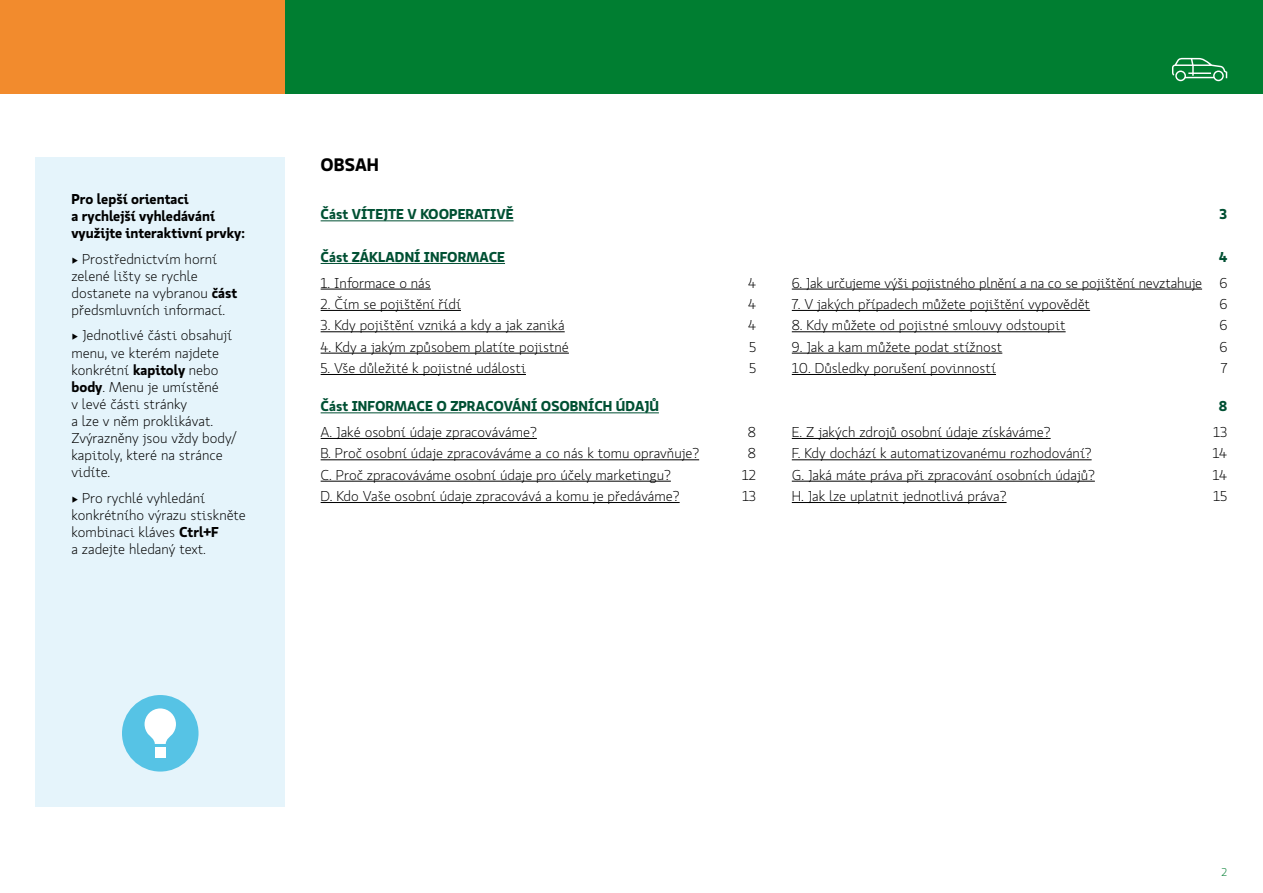
<style>
.page{position:relative;width:1263px;height:893px;background:#fff}
.page>*{position:absolute;margin:0;border:0;box-sizing:border-box;transform-origin:0 0}
.t1{font:700 18px "Koop Pro";color:#000}
.t2{font:300 14.25px/17.1px "Koop Pro";color:#000}
.t3{font:700 14.25px "Koop Pro";color:#005033}
.t4{font:700 14.25px/17.1px "Koop Pro";color:#000}
.t5{font:300 11.25px "Koop Pro";color:#007e31}
.s1{font-weight:700}
</style>
<div class="page">
<div style="left:0;top:0;width:285px;height:94px;background:#f28b2d"></div>
<div style="left:285px;top:0;width:978px;height:94px;background:#007e31"></div>
<svg style="left:1172px;top:58px;width:55px;height:23px"></svg>
<hr style="left:321px;top:220px;width:193px;height:1px;background:#005033">
<hr style="left:321px;top:263px;width:184px;height:1px;background:#005033">
<hr style="left:321px;top:289px;width:110px;height:1px;background:#000">
<hr style="left:321px;top:310px;width:140px;height:1px;background:#000">
<hr style="left:321px;top:331px;width:244px;height:1px;background:#000">
<hr style="left:321px;top:353px;width:248px;height:1px;background:#000">
<hr style="left:321px;top:374px;width:205px;height:1px;background:#000">
<hr style="left:792px;top:289px;width:410px;height:1px;background:#000">
<hr style="left:792px;top:310px;width:298px;height:1px;background:#000">
<hr style="left:792px;top:331px;width:274px;height:1px;background:#000">
<hr style="left:792px;top:353px;width:210px;height:1px;background:#000">
<hr style="left:792px;top:374px;width:204px;height:1px;background:#000">
<hr style="left:321px;top:412px;width:338px;height:1px;background:#005033">
<hr style="left:321px;top:438px;width:216px;height:1px;background:#000">
<hr style="left:321px;top:459px;width:378px;height:1px;background:#000">
<hr style="left:321px;top:481px;width:350px;height:1px;background:#000">
<hr style="left:321px;top:502px;width:359px;height:1px;background:#000">
<hr style="left:792px;top:438px;width:259px;height:1px;background:#000">
<hr style="left:792px;top:459px;width:299px;height:1px;background:#000">
<hr style="left:792px;top:481px;width:303px;height:1px;background:#000">
<hr style="left:792px;top:502px;width:214px;height:1px;background:#000">
<div style="left:36px;top:157px;width:249px;height:650px;background:#e5f4fb"></div>
<div style="left:122px;top:695px;width:77px;height:76px;background:#56c3e5;border-radius:50%"></div>
<div style="left:155px;top:748px;width:11px;height:10px;background:#fff"></div>
<svg style="left:145px;top:708px;width:31px;height:36px"></svg>
<p class="t4" style="left:71px;top:190px;width:175px">Pro lepší orientaci<br>a rychlejší vyhledávání využijte interaktivní prvky:</p>
<p class="t2" style="left:71px;top:250px;width:167px">• Prostřednictvím horní zelené lišty se rychle dostanete na vybranou <span class="s1">část </span>předsmluvních informací.</p>
<p class="t2" style="left:71px;top:327px;width:166px">• Jednotlivé části obsahují menu, ve kterém najdete konkrétní <span class="s1">kapitoly</span> nebo <span class="s1">body</span>. Menu je umístěné<br>v levé části stránky<br>a lze v něm proklikávat.<br>Zvýrazněny jsou vždy body/ kapitoly, které na stránce vidíte.</p>
<p class="t2" style="left:71px;top:489px;width:176px">• Pro rychlé vyhledání konkrétního výrazu stiskněte kombinaci kláves <span class="s1">Ctrl+F<br></span>a zadejte hledaný text.</p>
<p class="t1" style="left:321px;top:152px;width:60px">OBSAH</p>
<p class="t3" style="left:321px;top:204px;width:194px">Část VÍTEJTE V KOOPERATIVĚ</p>
<p class="t3" style="left:1220px;top:204px;width:9px">3</p>
<p class="t3" style="left:321px;top:247px;width:186px">Část ZÁKLADNÍ INFORMACE</p>
<p class="t3" style="left:1219px;top:247px;width:10px">4</p>
<p class="t2" style="left:321px;top:274px;width:112px">1. Informace o nás</p>
<p class="t2" style="left:748px;top:274px;width:9px">4</p>
<p class="t2" style="left:321px;top:295px;width:142px">2. Čím se pojištění řídí</p>
<p class="t2" style="left:748px;top:295px;width:9px">4</p>
<p class="t2" style="left:321px;top:317px;width:246px">3. Kdy pojištění vzniká a kdy a jak zaniká</p>
<p class="t2" style="left:748px;top:317px;width:9px">4</p>
<p class="t2" style="left:321px;top:338px;width:250px">4. Kdy a jakým způsobem platíte pojistné</p>
<p class="t2" style="left:749px;top:338px;width:8px">5</p>
<p class="t2" style="left:321px;top:359px;width:207px">5. Vše důležité k pojistné události</p>
<p class="t2" style="left:749px;top:359px;width:8px">5</p>
<p class="t2" style="left:792px;top:274px;width:437px">6. Jak určujeme výši pojistného plnění a na co se pojištění nevztahuje 6</p>
<p class="t2" style="left:792px;top:295px;width:300px">7. V jakých případech můžete pojištění vypovědět</p>
<p class="t2" style="left:1219px;top:295px;width:9px">6</p>
<p class="t2" style="left:792px;top:317px;width:275px">8. Kdy můžete od pojistné smlouvy odstoupit</p>
<p class="t2" style="left:1219px;top:317px;width:9px">6</p>
<p class="t2" style="left:792px;top:338px;width:212px">9. Jak a kam můžete podat stížnost</p>
<p class="t2" style="left:1219px;top:338px;width:9px">6</p>
<p class="t2" style="left:792px;top:359px;width:206px">10. Důsledky porušení povinností</p>
<p class="t2" style="left:1221px;top:359px;width:8px">7</p>
<p class="t3" style="left:321px;top:396px;width:340px">Část INFORMACE O ZPRACOVÁNÍ OSOBNÍCH ÚDAJŮ</p>
<p class="t3" style="left:1219px;top:396px;width:10px">8</p>
<p class="t2" style="left:321px;top:423px;width:218px">A. Jaké osobní údaje zpracováváme?</p>
<p class="t2" style="left:748px;top:423px;width:10px">8</p>
<p class="t2" style="left:321px;top:445px;width:380px">B. Proč osobní údaje zpracováváme a co nás k tomu opravňuje?</p>
<p class="t2" style="left:748px;top:445px;width:10px">8</p>
<p class="t2" style="left:321px;top:466px;width:352px">C. Proč zpracováváme osobní údaje pro účely marketingu?</p>
<p class="t2" style="left:742px;top:466px;width:16px">12</p>
<p class="t2" style="left:321px;top:487px;width:360px">D. Kdo Vaše osobní údaje zpracovává a komu je předáváme?</p>
<p class="t2" style="left:742px;top:487px;width:16px">13</p>
<p class="t2" style="left:792px;top:423px;width:260px">E. Z jakých zdrojů osobní údaje získáváme?</p>
<p class="t2" style="left:1213px;top:423px;width:16px">13</p>
<p class="t2" style="left:792px;top:445px;width:301px">F. Kdy dochází k automatizovanému rozhodování?</p>
<p class="t2" style="left:1212px;top:445px;width:16px">14</p>
<p class="t2" style="left:792px;top:466px;width:305px">G. Jaká máte práva při zpracování osobních údajů?</p>
<p class="t2" style="left:1212px;top:466px;width:16px">14</p>
<p class="t2" style="left:792px;top:487px;width:216px">H. Jak lze uplatnit jednotlivá práva?</p>
<p class="t2" style="left:1213px;top:487px;width:15px">15</p>
<p class="t5" style="left:1221px;top:864px;width:7px">2</p>
</div>
